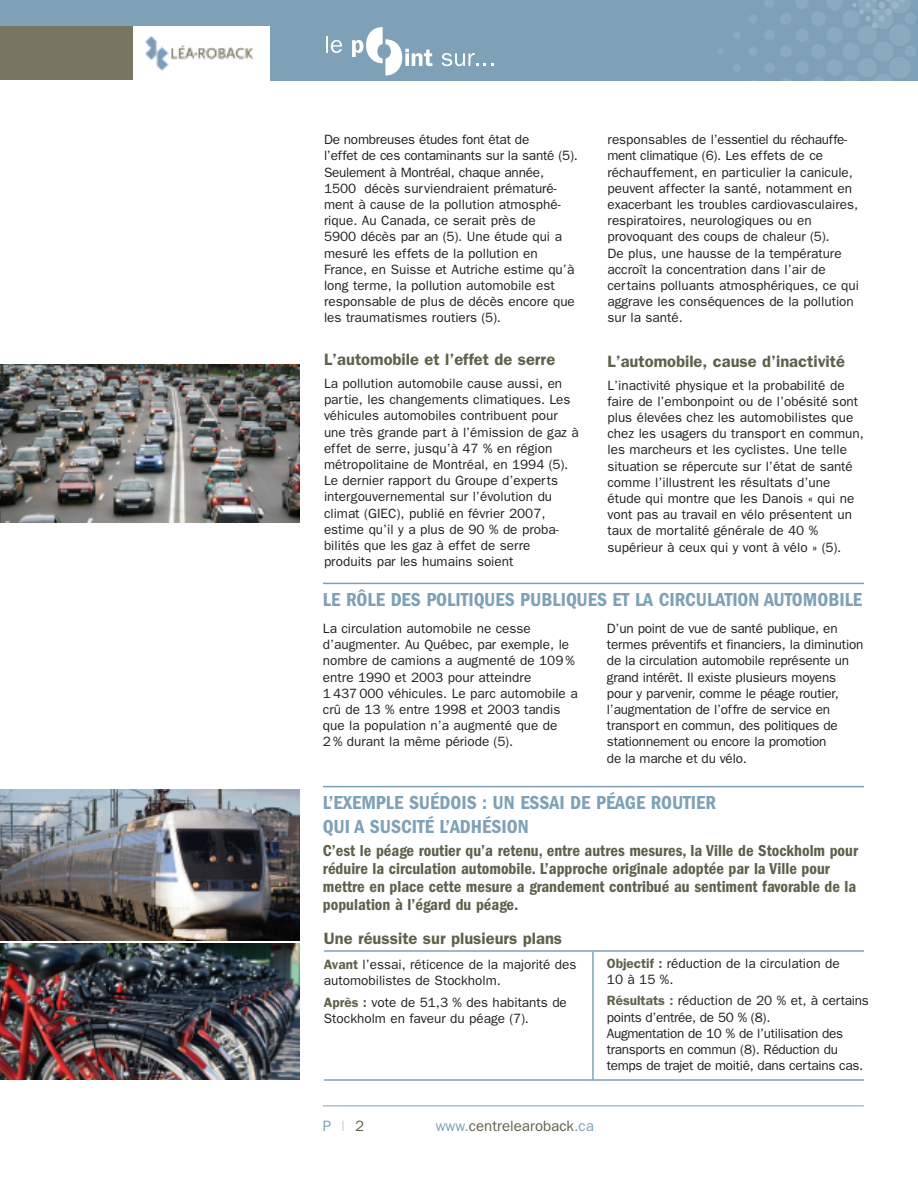
<style>
.page{position:relative;width:918px;height:1188px;background:#fff}
.page>*{position:absolute;margin:0;border:0;box-sizing:border-box;transform-origin:0 0}
.t1{font:600 condensed 19.5px/23.4px "Franklin Gothic";color:#7ea1b7}
.t2{font:600 condensed 16.5px/18px "Franklin Gothic";color:#60614b}
.t3{font:600 16.5px "Franklin Gothic";color:#60614b}
.t4{font:15px "Franklin Gothic";color:#60614b}
.t5{font:15px "Franklin Gothic";color:#7ea1b7}
.t6{font:13.5px/16.2px "Franklin Gothic";color:#231f20}
.t7{font:13.5px/16.2px "Franklin Gothic";letter-spacing:-.02em;color:#231f20}
.t8{font:13.5px/16.2px "Franklin Gothic";letter-spacing:-.025em;color:#231f20}
.s1{font-weight:600;color:#60614b}
.s2{color:#b7cad8}
.s3{color:#60614b}
.s4{color:#7ea1b7}
</style>
<div class="page">
<hr style="left:323px;top:1106px;width:541px;height:1px;background:#7ea1b7">
<div style="left:0;top:0;width:918px;height:81px;background:#7ea1b7"></div>
<svg style="left:718px;top:49px;width:5px;height:5px"></svg>
<svg style="left:733px;top:0;width:183px;height:81px"></svg>
<div style="left:0;top:26px;width:270px;height:55px;background:#fff"></div>
<img style="left:145px;top:36px;width:108px;height:36px">
<svg style="left:326px;top:36px;width:16px;height:17px"></svg>
<svg style="left:352px;top:27px;width:80px;height:49px"></svg>
<svg style="left:442px;top:53px;width:51px;height:13px"></svg>
<div style="left:0;top:26px;width:133px;height:53px;background:#777761"></div>
<img style="left:0;top:364px;width:299px;height:158px">
<hr style="left:323px;top:583px;width:541px;height:1px;background:#7ea1b7">
<hr style="left:323px;top:786px;width:541px;height:1px;background:#7ea1b7">
<img style="left:0;top:789px;width:299px;height:151px">
<img style="left:0;top:944px;width:299px;height:136px">
<hr style="left:324px;top:1079px;width:540px;height:2px;background:#7ea1b7">
<hr style="left:592px;top:952px;width:2px;height:128px;background:#7ea1b7">
<hr style="left:324px;top:950px;width:540px;height:2px;background:#7ea1b7">
<p class="t6" style="left:324px;top:132px;width:255px">De nombreuses études font état de<br>l’effet de ces contaminants sur la santé (5).<br>Seulement à Montréal, chaque année, 1500 décès surviendraient prématuré&shy;ment à cause de la pollution atmosphé&shy;rique. Au Canada, ce serait près de<br>5900 décès par an (5). Une étude qui a mesuré les effets de la pollution en France, en Suisse et Autriche estime qu’à long terme, la pollution automobile est responsable de plus de décès encore que les traumatismes routiers (5).</p>
<p class="t3" style="left:324px;top:350px;width:233px">L’automobile et l’effet de serre</p>
<p class="t6" style="left:324px;top:375px;width:256px">La pollution automobile cause aussi, en partie, les changements climatiques. Les véhicules automobiles contribuent pour une très grande part à l’émission de gaz à effet de serre, jusqu’à 47 % en région métropolitaine de Montréal, en 1994 (5).<br>Le dernier rapport du Groupe d’experts intergouvernemental sur l’évolution du climat (GIEC), publié en février 2007, estime qu’il y a plus de 90 % de proba&shy;bilités que les gaz à effet de serre produits par les humains soient</p>
<p class="t6" style="left:608px;top:132px;width:253px">responsables de l’essentiel du réchauffe&shy;ment climatique (6). Les effets de ce réchauffement, en particulier la canicule, peuvent affecter la santé, notamment en exacerbant les troubles cardiovasculaires, respiratoires, neurologiques ou en provoquant des coups de chaleur (5).<br>De plus, une hausse de la température accroît la concentration dans l’air de certains polluants atmosphériques, ce qui aggrave les conséquences de la pollution sur la santé.</p>
<p class="t3" style="left:608px;top:351px;width:239px">L’automobile, cause d’inactivité</p>
<p class="t6" style="left:608px;top:377px;width:258px">L’inactivité physique et la probabilité de faire de l’embonpoint ou de l’obésité sont plus élevées chez les automobilistes que chez les usagers du transport en commun, les marcheurs et les cyclistes. Une telle situation se répercute sur l’état de santé comme l’illustrent les résultats d’une étude qui montre que les Danois « qui ne vont pas au travail en vélo présentent un taux de mortalité générale de 40 % supérieur à ceux qui y vont à vélo » (5).</p>
<h1 class="t1" style="left:323px;top:590px;width:541px">LE RÔLE DES POLITIQUES PUBLIQUES ET LA CIRCULATION AUTOMOBILE</h1>
<p class="t6" style="left:323px;top:620px;width:256px">La circulation automobile ne cesse d’augmenter. Au Québec, par exemple, le nombre de camions a augmenté de 109 % entre 1990 et 2003 pour atteindre 1437000 véhicules. Le parc automobile a crû de 13 % entre 1998 et 2003 tandis que la population n’a augmenté que de<br>2 % durant la même période (5).</p>
<p class="t7" style="left:607px;top:620px;width:258px">D’un point de vue de santé publique, en termes préventifs et financiers, la diminution de la circulation automobile représente un grand intérêt. Il existe plusieurs moyens pour y parvenir, comme le péage routier, l’augmentation de l’offre de service en transport en commun, des politiques de stationnement ou encore la promotion<br>de la marche et du vélo.</p>
<h1 class="t1" style="left:323px;top:793px;width:395px">L’EXEMPLE SUÉDOIS : UN ESSAI DE PÉAGE ROUTIER<br>QUI A SUSCITÉ L’ADHÉSION</h1>
<p class="t2" style="left:323px;top:843px;width:537px">C’est le péage routier qu’a retenu, entre autres mesures, la Ville de Stockholm pour réduire la circulation automobile. L’approche originale adoptée par la Ville pour mettre en place cette mesure a grandement contribué au sentiment favorable de la population à l’égard du péage.</p>
<p class="t3" style="left:324px;top:929px;width:240px">Une réussite sur plusieurs plans</p>
<p class="t6" style="left:324px;top:956px;width:254px"><span class="s1">Avant</span> l’essai, réticence de la majorité des automobilistes de Stockholm.</p>
<p class="t6" style="left:324px;top:994px;width:244px"><span class="s1">Après :</span> vote de 51,3 % des habitants de<br>Stockholm en faveur du péage (7).</p>
<p class="t6" style="left:607px;top:955px;width:234px"><span class="s1">Objectif :</span> réduction de la circulation de<br>10 à 15 %.</p>
<p class="t8" style="left:607px;top:993px;width:263px"><span class="s1">Résultats :</span> réduction de 20 % et, à certains points d’entrée, de 50 % (8).<br>Augmentation de 10 % de l’utilisation des transports en commun (8). Réduction du temps de trajet de moitié, dans certains cas.</p>
<p class="t5" style="left:323px;top:1117px;width:43px">P<span class="s2">|</span><span class="s3">2</span></p>
<p class="t4" style="left:436px;top:1117px;width:160px"><span class="s4">www.</span>centrelearoback<span class="s4">.ca</span></p>
</div>
